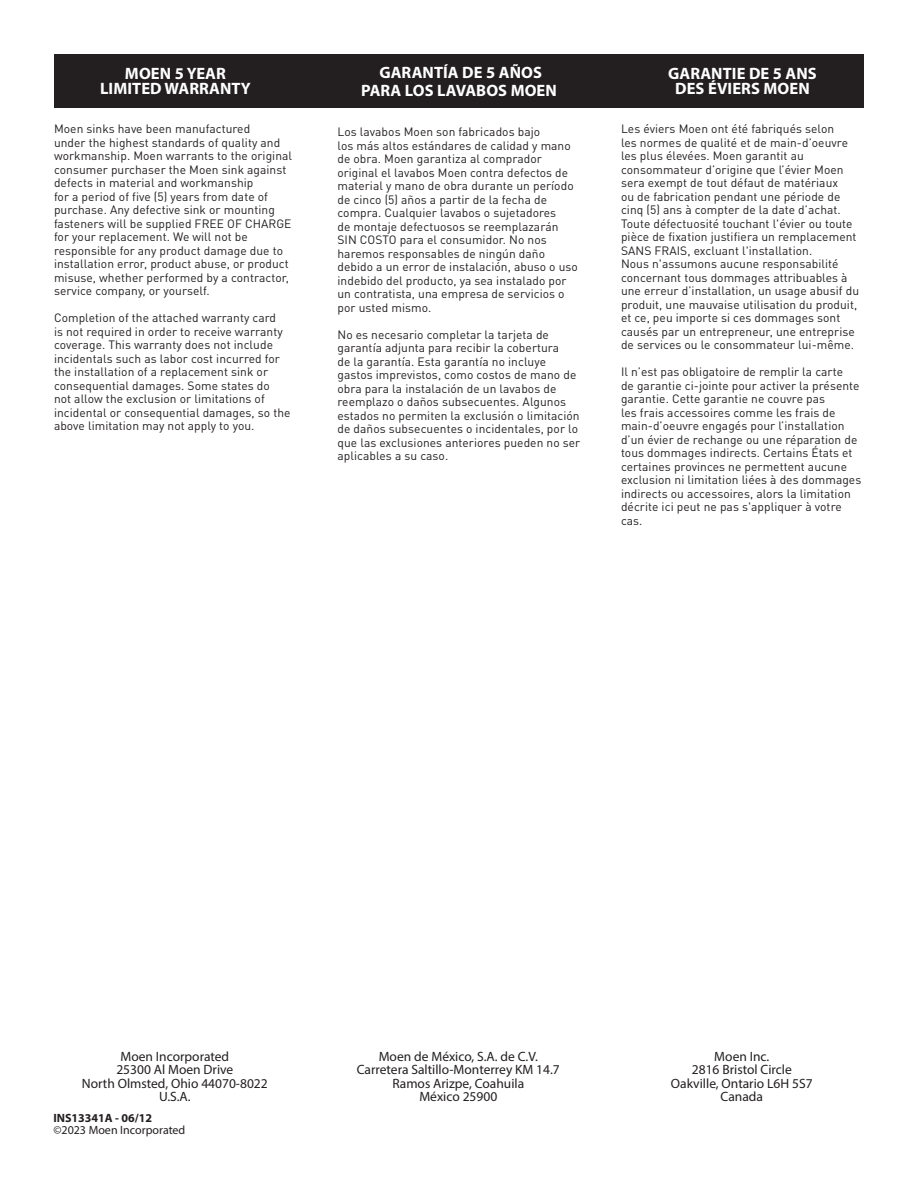
<style>
.page{position:relative;width:918px;height:1188px;background:#fff}
.page>*{position:absolute;margin:0;border:0;box-sizing:border-box;transform-origin:0 0}
.t1{font:700 16.5px "Myriad Pro";letter-spacing:.005em;color:#fff}
.t2{font:13.5px "Myriad Pro";color:#231f20}
.t3{font:12px "DIN Pro";letter-spacing:.005em;color:#231f20}
.t4{font:12px "Myriad Pro";color:#231f20}
.t5{font:700 12px "Myriad Pro";color:#231f20}
</style>
<div class="page">
<div style="left:54px;top:54px;width:810px;height:54px;background:#231f20"></div>
<p class="t1" style="left:125px;top:63px;width:103px">MOEN 5 YEAR</p>
<p class="t1" style="left:100px;top:78px;width:152px">LIMITED WARRANTY</p>
<p class="t3" style="left:54px;top:120px;width:198px">Moen sinks have been manufactured</p>
<p class="t3" style="left:54px;top:133px;width:228px">under the highest standards of quality and</p>
<p class="t3" style="left:54px;top:147px;width:240px">workmanship. Moen warrants to the original</p>
<p class="t3" style="left:54px;top:160px;width:234px">consumer purchaser the Moen sink against</p>
<p class="t3" style="left:54px;top:174px;width:201px">defects in material and workmanship</p>
<p class="t3" style="left:54px;top:187px;width:216px">for a period of five (5) years from date of</p>
<p class="t3" style="left:54px;top:201px;width:222px">purchase. Any defective sink or mounting</p>
<p class="t3" style="left:54px;top:214px;width:239px">fasteners will be supplied FREE OF CHARGE</p>
<p class="t3" style="left:54px;top:228px;width:195px">for your replacement. We will not be</p>
<p class="t3" style="left:54px;top:241px;width:231px">responsible for any product damage due to</p>
<p class="t3" style="left:54px;top:255px;width:236px">installation error, product abuse, or product</p>
<p class="t3" style="left:54px;top:268px;width:237px">misuse, whether performed by a contractor,</p>
<p class="t3" style="left:54px;top:282px;width:157px">service company, or yourself.</p>
<p class="t3" style="left:54px;top:309px;width:224px">Completion of the attached warranty card</p>
<p class="t3" style="left:54px;top:322px;width:230px">is not required in order to receive warranty</p>
<p class="t3" style="left:54px;top:336px;width:221px">coverage. This warranty does not include</p>
<p class="t3" style="left:54px;top:349px;width:227px">incidentals such as labor cost incurred for</p>
<p class="t3" style="left:54px;top:363px;width:216px">the installation of a replacement sink or</p>
<p class="t3" style="left:54px;top:376px;width:217px">consequential damages. Some states do</p>
<p class="t3" style="left:54px;top:390px;width:212px">not allow the exclusion or limitations of</p>
<p class="t3" style="left:54px;top:403px;width:238px">incidental or consequential damages, so the</p>
<p class="t3" style="left:54px;top:417px;width:202px">above limitation may not apply to you.</p>
<p class="t1" style="left:379px;top:62px;width:164px">GARANTÍA DE 5 AÑOS</p>
<p class="t1" style="left:361px;top:80px;width:197px">PARA LOS LAVABOS MOEN</p>
<p class="t3" style="left:338px;top:123px;width:204px">Los lavabos Moen son fabricados bajo</p>
<p class="t3" style="left:338px;top:136px;width:235px">los más altos estándares de calidad y mano</p>
<p class="t3" style="left:338px;top:150px;width:206px">de obra. Moen garantiza al comprador</p>
<p class="t3" style="left:338px;top:163px;width:232px">original el lavabos Moen contra defectos de</p>
<p class="t3" style="left:338px;top:177px;width:238px">material y mano de obra durante un período</p>
<p class="t3" style="left:338px;top:190px;width:211px">de cinco (5) años a partir de la fecha de</p>
<p class="t3" style="left:338px;top:204px;width:220px">compra. Cualquier lavabos o sujetadores</p>
<p class="t3" style="left:338px;top:217px;width:222px">de montaje defectuosos se reemplazarán</p>
<p class="t3" style="left:338px;top:231px;width:211px">SIN COSTO para el consumidor. No nos</p>
<p class="t3" style="left:338px;top:244px;width:209px">haremos responsables de ningún daño</p>
<p class="t3" style="left:338px;top:258px;width:242px">debido a un error de instalación, abuso o uso</p>
<p class="t3" style="left:338px;top:271px;width:231px">indebido del producto, ya sea instalado por</p>
<p class="t3" style="left:338px;top:285px;width:229px">un contratista, una empresa de servicios o</p>
<p class="t3" style="left:338px;top:298px;width:95px">por usted mismo.</p>
<p class="t3" style="left:338px;top:325px;width:213px">No es necesario completar la tarjeta de</p>
<p class="t3" style="left:338px;top:339px;width:223px">garantía adjunta para recibir la cobertura</p>
<p class="t3" style="left:338px;top:352px;width:210px">de la garantía. Esta garantía no incluye</p>
<p class="t3" style="left:338px;top:366px;width:240px">gastos imprevistos, como costos de mano de</p>
<p class="t3" style="left:338px;top:379px;width:220px">obra para la instalación de un lavabos de</p>
<p class="t3" style="left:338px;top:393px;width:230px">reemplazo o daños subsecuentes. Algunos</p>
<p class="t3" style="left:338px;top:406px;width:244px">estados no permiten la exclusión o limitación</p>
<p class="t3" style="left:338px;top:420px;width:242px">de daños subsecuentes o incidentales, por lo</p>
<p class="t3" style="left:338px;top:433px;width:244px">que las exclusiones anteriores pueden no ser</p>
<p class="t3" style="left:338px;top:447px;width:112px">aplicables a su caso.</p>
<p class="t1" style="left:668px;top:63px;width:150px">GARANTIE DE 5 ANS</p>
<p class="t1" style="left:675px;top:78px;width:136px">DES ÉVIERS MOEN</p>
<p class="t3" style="left:621px;top:120px;width:215px">Les éviers Moen ont été fabriqués selon</p>
<p class="t3" style="left:621px;top:133px;width:229px">les normes de qualité et de main-d’oeuvre</p>
<p class="t3" style="left:621px;top:147px;width:184px">les plus élevées. Moen garantit au</p>
<p class="t3" style="left:621px;top:160px;width:224px">consommateur d’origine que l’évier Moen</p>
<p class="t3" style="left:621px;top:174px;width:219px">sera exempt de tout défaut de matériaux</p>
<p class="t3" style="left:621px;top:187px;width:221px">ou de fabrication pendant une période de</p>
<p class="t3" style="left:621px;top:201px;width:221px">cinq (5) ans à compter de la date d’achat.</p>
<p class="t3" style="left:621px;top:214px;width:233px">Toute défectuosité touchant l'évier ou toute</p>
<p class="t3" style="left:621px;top:228px;width:237px">pièce de fixation justifiera un remplacement</p>
<p class="t3" style="left:621px;top:241px;width:193px">SANS FRAIS, excluant l'installation.</p>
<p class="t3" style="left:621px;top:255px;width:219px">Nous n'assumons aucune responsabilité</p>
<p class="t3" style="left:621px;top:268px;width:228px">concernant tous dommages attribuables à</p>
<p class="t3" style="left:621px;top:282px;width:240px">une erreur d’installation, un usage abusif du</p>
<p class="t3" style="left:621px;top:295px;width:238px">produit, une mauvaise utilisation du produit,</p>
<p class="t3" style="left:621px;top:309px;width:221px">et ce, peu importe si ces dommages sont</p>
<p class="t3" style="left:621px;top:322px;width:235px">causés par un entrepreneur, une entreprise</p>
<p class="t3" style="left:621px;top:336px;width:235px">de services ou le consommateur lui-même.</p>
<p class="t3" style="left:621px;top:363px;width:224px">Il n’est pas obligatoire de remplir la carte</p>
<p class="t3" style="left:621px;top:376px;width:240px">de garantie ci-jointe pour activer la présente</p>
<p class="t3" style="left:621px;top:390px;width:206px">garantie. Cette garantie ne couvre pas</p>
<p class="t3" style="left:621px;top:403px;width:216px">les frais accessoires comme les frais de</p>
<p class="t3" style="left:621px;top:417px;width:225px">main-d’oeuvre engagés pour l’installation</p>
<p class="t3" style="left:621px;top:430px;width:238px">d’un évier de rechange ou une réparation de</p>
<p class="t3" style="left:621px;top:444px;width:233px">tous dommages indirects. Certains États et</p>
<p class="t3" style="left:621px;top:457px;width:228px">certaines provinces ne permettent aucune</p>
<p class="t3" style="left:621px;top:471px;width:242px">exclusion ni limitation liées à des dommages</p>
<p class="t3" style="left:621px;top:484px;width:231px">indirects ou accessoires, alors la limitation</p>
<p class="t3" style="left:621px;top:498px;width:222px">décrite ici peut ne pas s'appliquer à votre</p>
<p class="t3" style="left:621px;top:511px;width:23px">cas.</p>
<p class="t2" style="left:120px;top:1048px;width:110px">Moen Incorporated</p>
<p class="t2" style="left:116px;top:1062px;width:118px">25300 Al Moen Drive</p>
<p class="t2" style="left:82px;top:1075px;width:187px">North Olmsted, Ohio 44070-8022</p>
<p class="t2" style="left:159px;top:1089px;width:33px">U.S.A.</p>
<p class="t5" style="left:53px;top:1110px;width:100px">INS13341A - 06/12</p>
<p class="t4" style="left:53px;top:1123px;width:134px">©2023 Moen Incorporated</p>
<p class="t2" style="left:379px;top:1048px;width:161px">Moen de México, S.A. de C.V.</p>
<p class="t2" style="left:357px;top:1062px;width:205px">Carretera Saltillo-Monterrey KM 14.7</p>
<p class="t2" style="left:392px;top:1075px;width:133px">Ramos Arizpe, Coahuila</p>
<p class="t2" style="left:419px;top:1089px;width:79px">México 25900</p>
<p class="t2" style="left:714px;top:1048px;width:57px">Moen Inc.</p>
<p class="t2" style="left:692px;top:1062px;width:101px">2816 Bristol Circle</p>
<p class="t2" style="left:671px;top:1075px;width:143px">Oakville, Ontario L6H 5S7</p>
<p class="t2" style="left:721px;top:1089px;width:44px">Canada</p>
</div>
